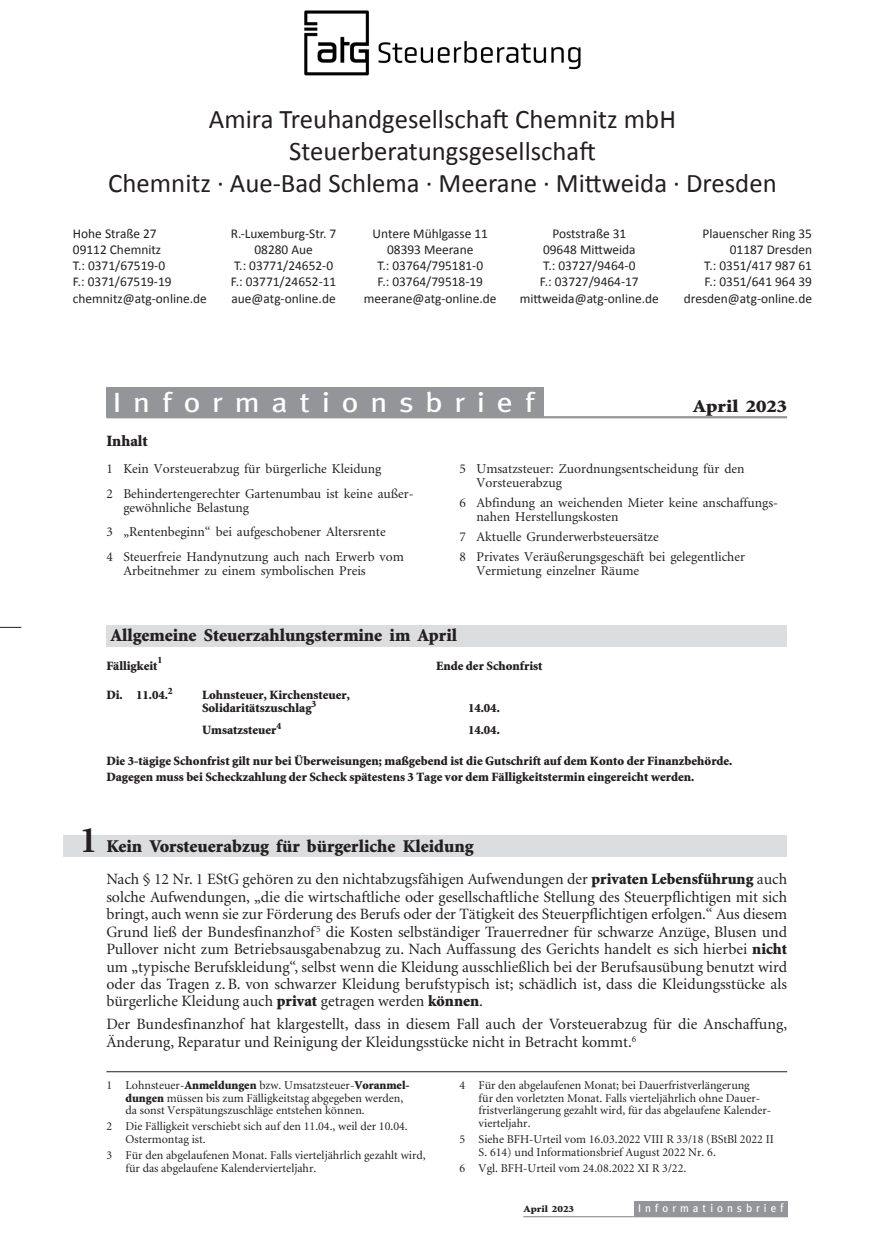
<style>
.page{position:relative;width:885px;height:1259px;background:#fff}
.page>*{position:absolute;margin:0;border:0;box-sizing:border-box;transform-origin:0 0}
.t1{font:27.75px "Meta";letter-spacing:.375em;color:#fff;scale:1.15 1}
.t2{font:26.85px/32.2px "Calibri";color:#231f20;text-align:center}
.t3{font:900 18px "Minion";color:#231f20}
.t4{font:900 18px "Minion";color:#231f20;scale:1.15 1}
.t5{font:15.75px/17.4px "Minion";color:#231f20;text-align:justify}
.t6{font:900 15.75px "Minion";color:#231f20}
.t7{font:13.5px/24.5px "Minion";color:#231f20}
.t8{font:13.5px/16.2px "Calibri";color:#231f20;text-align:center}
.t9{font:900 12.75px/13.5px "Minion";color:#231f20}
.t10{font:12px/12.8px "Minion";color:#231f20}
.t11{font:11.25px "Meta";letter-spacing:.36em;color:#fff}
.t12{font:900 9.75px "Minion";color:#231f20}
.t13{font:900 9.6px "Minion";color:#231f20;scale:1.15 1}
.s1{font-weight:700;font-size:37.5px}
.s2{font-weight:900}
.s3{font-size:12px}
</style>
<div class="page">
<img style="left:304px;top:10px;width:277px;height:66px">
<div style="left:634px;top:1200px;width:153px;height:16px;background:#939598"></div>
<hr style="left:523px;top:1216px;width:264px;height:1px;background:#939598">
<hr style="left:106px;top:1071px;width:681px;height:1px;background:#231f20">
<div style="left:106px;top:625px;width:681px;height:21px;background:#dcddde"></div>
<div style="left:64px;top:835px;width:723px;height:21px;background:#dcddde"></div>
<div style="left:106px;top:387px;width:437px;height:30px;background:#939598"></div>
<hr style="left:106px;top:416px;width:681px;height:2px;background:#939598">
<svg style="left:0;top:627px;width:21px;height:1px"></svg>
<h2 class="t2" style="left:108px;top:101px;width:669px">Amira Treuhandgesellschaft Chemnitz mbH<br>Steuerberatungsgesellschaft<br>Chemnitz · Aue-Bad Schlema · Meerane · Mittweida · Dresden</h2>
<p class="t8" style="left:73px;top:225px;width:135px;text-align:left">Hohe Straße 27<br>09112 Chemnitz<br>T.: 0371/67519-0<br>F.: 0371/67519-19 chemnitz@atg-online.de</p>
<p class="t8" style="left:231px;top:225px;width:107px">R.-Luxemburg-Str. 7<br>08280 Aue<br>T.: 03771/24652-0<br>F.: 03771/24652-11 aue@atg-online.de</p>
<p class="t8" style="left:364px;top:225px;width:134px">Untere Mühlgasse 11<br>08393 Meerane<br>T.: 03764/795181-0<br>F.: 03764/79518-19 meerane@atg-online.de</p>
<p class="t8" style="left:520px;top:225px;width:140px">Poststraße 31<br>09648 Mittweida<br>T.: 03727/9464-0<br>F.: 03727/9464-17 mittweida@atg-online.de</p>
<p class="t8" style="left:683px;top:225px;width:130px;text-align:right">Plauenscher Ring 35<br>01187 Dresden<br>T.: 0351/417 987 61<br>F.: 0351/641 964 39 dresden@atg-online.de</p>
<h1 class="t1" style="left:113px;top:386px;width:368px">Informationsbrief</h1>
<p class="t4" style="left:692px;top:399px;width:83px">April 2023</p>
<p class="t6" style="left:106px;top:435px;width:43px">Inhalt</p>
<p class="t7" style="left:106px;top:458px;width:309px">1 Kein Vorsteuerabzug für bürgerliche Kleidung<br>2 Behindertengerechter Gartenumbau ist keine außer-</p>
<p class="t7" style="left:106px;top:496px;width:299px;text-indent:17px">gewöhnliche Belastung<br>3 „Rentenbeginn“ bei aufgeschobener Altersrente<br>4 Steuerfreie Handynutzung auch nach Erwerb vom</p>
<p class="t7" style="left:123px;top:560px;width:244px">Arbeitnehmer zu einem symbolischen Preis</p>
<p class="t7" style="left:476px;top:463px;width:269px;line-height:14.2px;text-indent:-17px">5 Umsatzsteuer: Zuordnungsentscheidung für den<br>Vorsteuerabzug</p>
<p class="t7" style="left:476px;top:497px;width:303px;line-height:14.2px;text-indent:-17px">6 Abfindung an weichenden Mieter keine anschaffungs&shy;nahen Herstellungskosten</p>
<p class="t7" style="left:459px;top:528px;width:287px;line-height:19.8px">7 Aktuelle Grunderwerbsteuersätze<br>8 Privates Veräußerungsgeschäft bei gelegentlicher</p>
<p class="t7" style="left:476px;top:560px;width:164px">Vermietung einzelner Räume</p>
<p class="t3" style="left:111px;top:628px;width:348px">Allgemeine Steuerzahlungstermine im April</p>
<p class="t12" style="left:157px;top:656px;width:6px">1</p>
<p class="t9" style="left:106px;top:660px;width:53px">Fälligkeit</p>
<p class="t9" style="left:106px;top:689px;width:68px">Di. 11.04.<sup>2</sup></p>
<p class="t9" style="left:202px;top:689px;width:149px">Lohnsteuer, Kirchensteuer,<br>Solidaritätszuschlag<sup>3</sup></p>
<p class="t9" style="left:436px;top:660px;width:108px">Ende der Schonfrist</p>
<p class="t9" style="left:468px;top:702px;width:33px">14.04.</p>
<p class="t9" style="left:202px;top:724px;width:81px">Umsatzsteuer<sup>4</sup></p>
<p class="t9" style="left:468px;top:724px;width:33px">14.04.</p>
<p class="t9" style="left:106px;top:753px;width:627px;line-height:16.6px">Die 3-tägige Schonfrist gilt nur bei Überweisungen; maßgebend ist die Gutschrift auf dem Konto der Finanzbehörde.<br>Dagegen muss bei Scheckzahlung der Scheck spätestens 3 Tage vor dem Fälligkeitstermin eingereicht werden.</p>
<p class="t3" style="left:79px;top:839px;width:395px"><span class="s1">1</span> Kein Vorsteuerabzug für bürgerliche Kleidung</p>
<p class="t5" style="left:106px;top:872px;width:682px">Nach § 12 Nr. 1 EStG gehören zu den nichtabzugsfähigen Aufwendungen der <span class="s2">privaten Lebensführung</span> auch solche Aufwendungen, „die die wirtschaftliche oder gesellschaftliche Stellung des Steuerpflichtigen mit sich bringt, auch wenn sie zur Förderung des Berufs oder der Tätigkeit des Steuerpflichtigen erfolgen.“ Aus diesem Grund ließ der Bundesfinanzhof <sup>5</sup> die Kosten selbständiger Trauerredner für schwarze Anzüge, Blusen und Pullover nicht zum Betriebsausgabenabzug zu. Nach Auffassung des Gerichts handelt es sich hierbei <span class="s2">nicht </span>um „typische Berufskleidung“, selbst wenn die Kleidung ausschließlich bei der Berufsausübung benutzt wird oder das Tragen z. B. von schwarzer Kleidung berufstypisch ist; schädlich ist, dass die Kleidungsstücke als bürgerliche Kleidung auch <span class="s2">privat</span> getragen werden <span class="s2">können</span>.</p>
<p class="t5" style="left:106px;top:1017px;width:682px">Der Bundesfinanzhof hat klargestellt, dass in diesem Fall auch der Vorsteuerabzug für die Anschaffung,<br>Änderung, Reparatur und Reinigung der Kleidungsstücke nicht in Betracht kommt.<sup>6</sup></p>
<p class="t10" style="left:125px;top:1079px;width:285px;text-indent:-19px">1 Lohnsteuer-<span class="s2">Anmeldungen</span> bzw. Umsatzsteuer-<span class="s2">Voranmel&shy;dungen</span> müssen bis zum Fälligkeitstag abgegeben werden, da sonst Verspätungszuschläge entstehen können.</p>
<p class="t10" style="left:125px;top:1121px;width:284px;text-indent:-19px">2 Die Fälligkeit verschiebt sich auf den 11.04., weil der 10.04.<br>Ostermontag ist.</p>
<p class="t10" style="left:125px;top:1149px;width:301px;text-indent:-19px">3 Für den abgelaufenen Monat. Falls vierteljährlich gezahlt wird, für das abgelaufene Kalendervierteljahr.</p>
<p class="t10" style="left:478px;top:1079px;width:294px;text-indent:-19px">4 Für den abgelaufenen Monat; bei Dauerfristverlängerung<br>für den vorletzten Monat. Falls vierteljährlich ohne Dauer&shy;fristverlängerung gezahlt wird, für das abgelaufene Kalender&shy;vierteljahr.</p>
<p class="t10" style="left:478px;top:1134px;width:297px;text-indent:-19px">5 Siehe BFH-Urteil vom 16.03.2022 VIII R 33/18 (BStBl 2022 II<br>S. 614) und Informationsbrief August 2022 Nr. 6.</p>
<p class="t10" style="left:459px;top:1162px;width:228px">6 Vgl. BFH-Urteil vom 24.08.2022 XI R 3/22.</p>
<p class="t13" style="left:523px;top:1205px;width:45px">April 2023</p>
<p class="t11" style="left:638px;top:1201px;width:147px">Informationsbrie<span class="s3">f</span></p>
</div>
